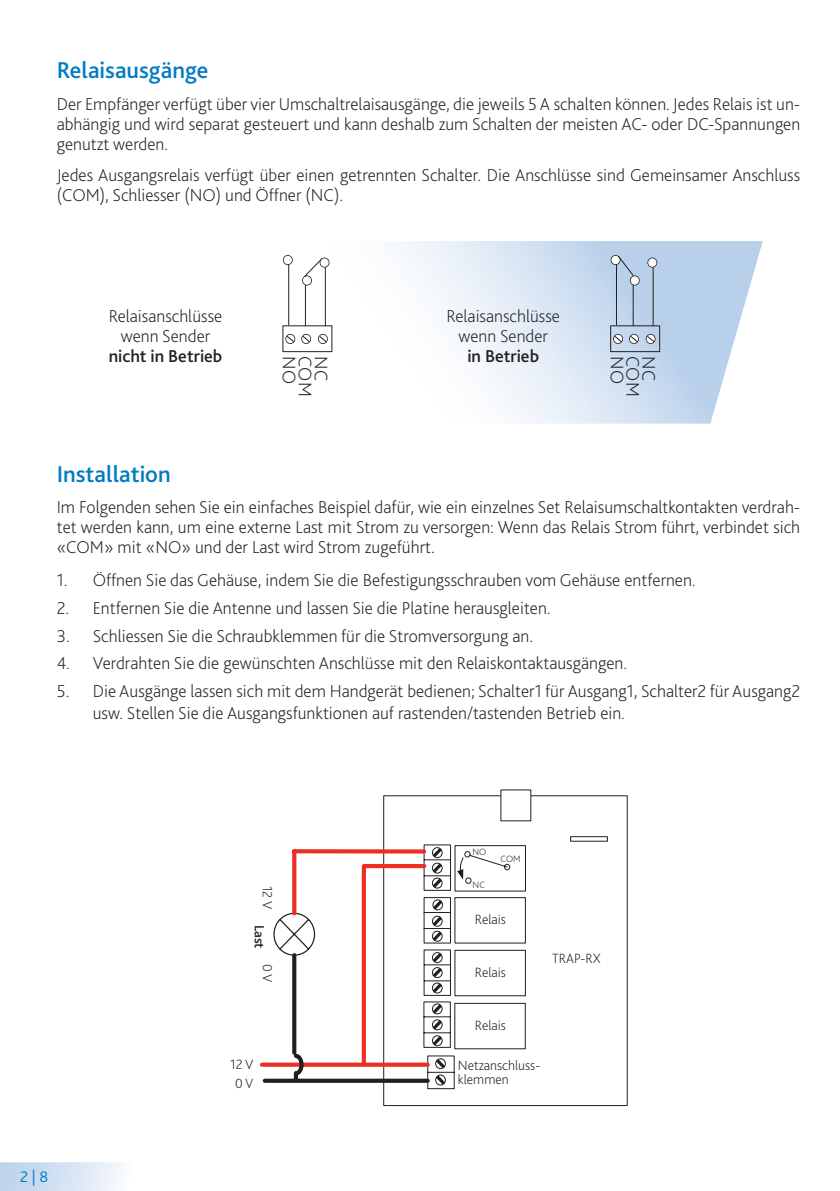
<style>
.page{position:relative;width:840px;height:1191px;background:#fff}
.page>*{position:absolute;margin:0;border:0;box-sizing:border-box;transform-origin:0 0}
.t1{font:500 24px "Bliss 2";color:#007bc3}
.t2{font:200 19px "Bliss 2";color:#231f20}
.t3{font:200 18px/20px "Bliss 2";color:#231f20;text-align:justify}
.t4{font:500 18px "Bliss 2";color:#231f20}
.t5{font:300 16px "Bliss 2";color:#007bc3}
.t6{font:200 14px/18.2px "Bliss 2";color:#231f20;text-align:center}
.t7{font:500 14px "Bliss 2";color:#231f20}
.t8{font:200 9.6px "Bliss 2";color:#231f20}
</style>
<div class="page">
<svg style="left:0;top:1162px;width:122px;height:29px;background:#d6e3f2"></svg>
<svg style="left:282px;top:241px;width:480px;height:182px"></svg>
<svg style="left:383px;top:795px;width:244px;height:311px"></svg>
<div style="left:570px;top:836px;width:37px;height:5px;background:#fff"></div>
<div style="left:570px;top:836px;width:37px;height:5px;border:1px solid #231f20"></div>
<div style="left:500px;top:790px;width:30px;height:31px;background:#fff"></div>
<svg style="left:264px;top:1078px;width:8px;height:4px"></svg>
<svg style="left:262px;top:1062px;width:10px;height:4px"></svg>
<svg style="left:272px;top:844px;width:238px;height:245px"></svg>
<div style="left:285px;top:334px;width:10px;height:10px;border:2px solid #231f20;border-radius:50%"></div>
<svg style="left:286px;top:335px;width:9px;height:8px"></svg>
<div style="left:301px;top:334px;width:10px;height:10px;border:2px solid #231f20;border-radius:50%"></div>
<svg style="left:301px;top:335px;width:10px;height:8px"></svg>
<div style="left:318px;top:334px;width:9px;height:10px;border:2px solid #231f20;border-radius:50%"></div>
<svg style="left:318px;top:335px;width:9px;height:8px"></svg>
<div style="left:283px;top:255px;width:9px;height:10px;background:#fff;border-radius:50%"></div>
<div style="left:283px;top:255px;width:9px;height:10px;border:2px solid #231f20;border-radius:50%"></div>
<hr style="left:288px;top:264px;width:1px;height:61px;background:#231f20">
<hr style="left:305px;top:285px;width:1px;height:41px;background:#231f20">
<div style="left:302px;top:275px;width:10px;height:10px;background:#fff;border-radius:50%"></div>
<div style="left:302px;top:275px;width:10px;height:10px;border:2px solid #231f20;border-radius:50%"></div>
<svg style="left:303px;top:257px;width:20px;height:20px"></svg>
<div style="left:319px;top:257px;width:10px;height:11px;background:#fff;border-radius:50%"></div>
<div style="left:319px;top:257px;width:10px;height:11px;border:2px solid #231f20;border-radius:50%"></div>
<hr style="left:325px;top:267px;width:1px;height:59px;background:#231f20">
<div style="left:282px;top:325px;width:50px;height:27px;border:1px solid #231f20"></div>
<div style="left:612px;top:334px;width:10px;height:10px;border:2px solid #231f20;border-radius:50%"></div>
<svg style="left:613px;top:335px;width:9px;height:8px"></svg>
<div style="left:628px;top:334px;width:10px;height:10px;border:2px solid #231f20;border-radius:50%"></div>
<svg style="left:629px;top:335px;width:9px;height:8px"></svg>
<div style="left:645px;top:334px;width:10px;height:10px;border:2px solid #231f20;border-radius:50%"></div>
<svg style="left:646px;top:335px;width:9px;height:8px"></svg>
<div style="left:610px;top:255px;width:10px;height:10px;background:#fff;border-radius:50%"></div>
<div style="left:610px;top:255px;width:10px;height:10px;border:2px solid #231f20;border-radius:50%"></div>
<hr style="left:615px;top:264px;width:1px;height:61px;background:#231f20">
<hr style="left:632px;top:285px;width:1px;height:41px;background:#231f20">
<div style="left:629px;top:275px;width:10px;height:10px;background:#fff;border-radius:50%"></div>
<div style="left:629px;top:275px;width:10px;height:10px;border:2px solid #231f20;border-radius:50%"></div>
<svg style="left:617px;top:255px;width:17px;height:22px"></svg>
<div style="left:647px;top:257px;width:10px;height:11px;background:#fff;border-radius:50%"></div>
<div style="left:647px;top:257px;width:10px;height:11px;border:2px solid #231f20;border-radius:50%"></div>
<hr style="left:652px;top:267px;width:1px;height:59px;background:#231f20">
<div style="left:609px;top:325px;width:50px;height:27px;border:1px solid #231f20"></div>
<h1 class="t1" style="left:57px;top:55px;width:153px">Relaisausgänge</h1>
<p class="t3" style="left:57px;top:93px;width:744px">Der Empfänger verfügt über vier Umschaltrelaisausgänge, die jeweils 5 A schalten können. Jedes Relais ist un&shy;abhängig und wird separat gesteuert und kann deshalb zum Schalten der meisten AC- oder DC-Spannungen genutzt werden.</p>
<p class="t3" style="left:57px;top:165px;width:744px">Jedes Ausgangsrelais verfügt über einen getrennten Schalter. Die Anschlüsse sind Gemeinsamer Anschluss (COM), Schliesser (NO) und Öffner (NC).</p>
<p class="t3" style="left:109px;top:305px;width:115px;text-align:center">Relaisanschlüsse wenn Sender</p>
<p class="t4" style="left:109px;top:345px;width:115px">nicht in Betrieb</p>
<p class="t2" style="left:301px;top:356px;width:29px;rotate:90deg">NO</p>
<p class="t2" style="left:317px;top:356px;width:41px;rotate:90deg">COM</p>
<p class="t2" style="left:332px;top:356px;width:26px;rotate:90deg">NC</p>
<p class="t3" style="left:446px;top:305px;width:115px;text-align:center">Relaisanschlüsse wenn Sender</p>
<p class="t4" style="left:467px;top:345px;width:73px">in Betrieb</p>
<p class="t2" style="left:628px;top:356px;width:29px;rotate:90deg">NO</p>
<p class="t2" style="left:644px;top:356px;width:41px;rotate:90deg">COM</p>
<p class="t2" style="left:660px;top:356px;width:26px;rotate:90deg">NC</p>
<h1 class="t1" style="left:57px;top:459px;width:115px">Installation</h1>
<p class="t3" style="left:57px;top:496px;width:744px">Im Folgenden sehen Sie ein einfaches Beispiel dafür, wie ein einzelnes Set Relaisumschaltkontakten verdrah&shy;tet werden kann, um eine externe Last mit Strom zu versorgen: Wenn das Relais Strom führt, verbindet sich «COM» mit «NO» und der Last wird Strom zugeführt.</p>
<p class="t3" style="left:57px;top:570px;width:640px">1. Öffnen Sie das Gehäuse, indem Sie die Befestigungsschrauben vom Gehäuse entfernen.</p>
<p class="t3" style="left:57px;top:597px;width:495px">2. Entfernen Sie die Antenne und lassen Sie die Platine herausgleiten.</p>
<p class="t3" style="left:57px;top:625px;width:477px">3. Schliessen Sie die Schraubklemmen für die Stromversorgung an.</p>
<p class="t3" style="left:57px;top:653px;width:571px">4. Verdrahten Sie die gewünschten Anschlüsse mit den Relaiskontaktausgängen.</p>
<p class="t3" style="left:93px;top:679px;width:708px;line-height:22px;text-indent:-36px">5. Die Ausgänge lassen sich mit dem Handgerät bedienen; Schalter1 für Ausgang1, Schalter2 für Ausgang2 usw. Stellen Sie die Ausgangsfunktionen auf rastenden/tastenden Betrieb ein.</p>
<p class="t5" style="left:20px;top:1166px;width:29px">2 | 8</p>
<p class="t6" style="left:277px;top:886px;width:25px;rotate:90deg">12 V</p>
<p class="t7" style="left:268px;top:924px;width:25px;rotate:90deg">Last</p>
<p class="t6" style="left:277px;top:964px;width:20px;rotate:90deg">0 V</p>
<p class="t8" style="left:472px;top:845px;width:15px">NO</p>
<p class="t8" style="left:472px;top:879px;width:14px">NC</p>
<p class="t8" style="left:500px;top:852px;width:22px">COM</p>
<p class="t6" style="left:474px;top:910px;width:33px">Relais</p>
<p class="t6" style="left:474px;top:963px;width:33px">Relais</p>
<p class="t6" style="left:552px;top:948px;width:50px">TRAP-RX</p>
<p class="t6" style="left:474px;top:1016px;width:33px">Relais</p>
<p class="t6" style="left:230px;top:1055px;width:25px">12 V<br>0 V</p>
<p class="t6" style="left:457px;top:1057px;width:84px;line-height:14px;text-align:left">Netzanschluss&shy;klemmen</p>
</div>
